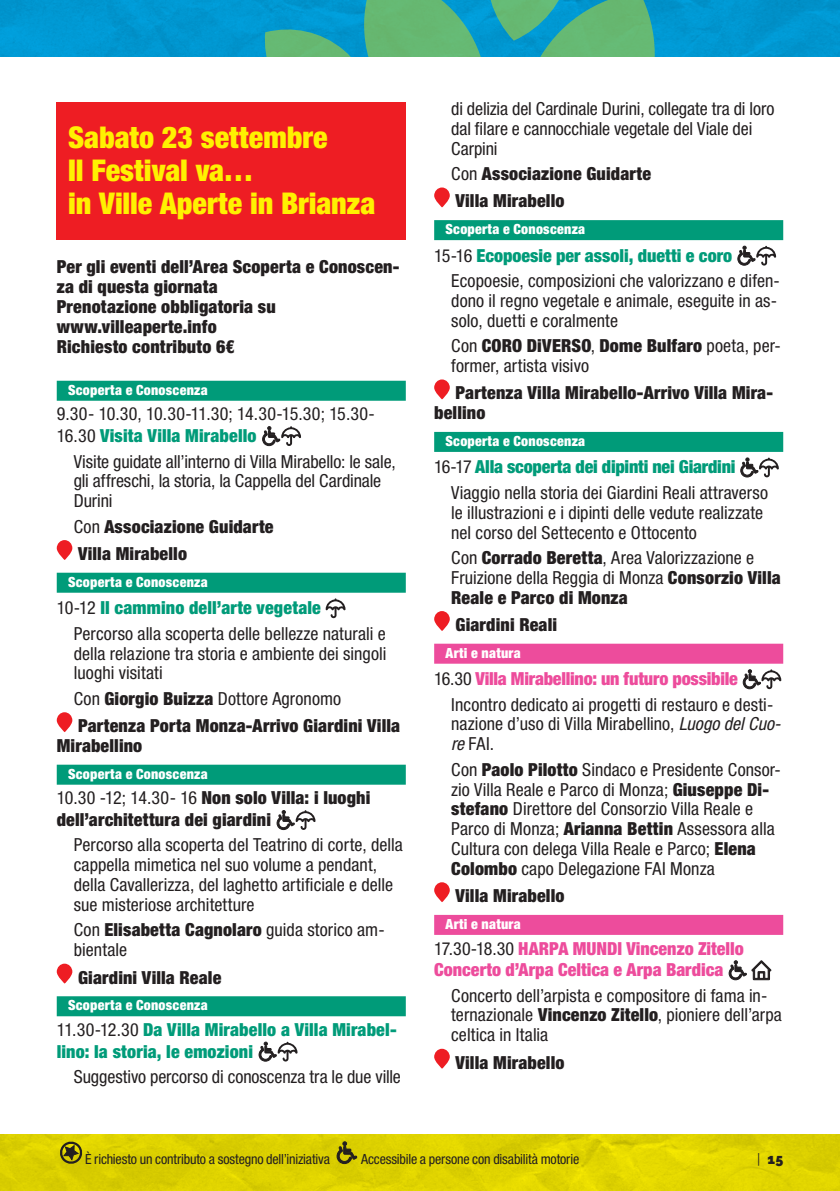
<style>
.page{position:relative;width:840px;height:1191px;background:#fff}
.page>*{position:absolute;margin:0;border:0;box-sizing:border-box;transform-origin:0 0}
.t1{font:900 condensed 30px/33px "Helvetica Neue LT Std";color:#fff101}
.t2{font:condensed 18px/19.8px "Helvetica Neue LT Std";letter-spacing:.005em;color:#231f20}
.t3{font:900 condensed 18px/19.8px "Helvetica Neue LT Std";letter-spacing:.01em;color:#231f20}
.t4{font:900 condensed 18px/21.6px "Helvetica Neue LT Std";color:#ed4c9c}
.t5{font:900 condensed 18px/21.6px "Helvetica Neue LT Std";letter-spacing:.01em;color:#009b79}
.t6{font:900 condensed 14px "Helvetica Neue LT Pro";letter-spacing:.02em;color:#fff}
.t7{font:condensed 14px "Helvetica Neue LT Std";letter-spacing:-.01em;color:#231f20}
.t8{font:900 14px "Raleway";color:#231f20}
.s1{font-weight:900;color:#009b79}
.s2{font-weight:400}
.s3{font-weight:900}
.s4{font-weight:400;color:#231f20}
.s5{font-weight:900;color:#ed4c9c}
.s6{font-style:italic}
</style>
<div class="page">
<img style="left:0;top:1134px;width:839px;height:57px">
<img style="left:0;top:0;width:839px;height:57px">
<svg style="left:263px;top:0;width:397px;height:57px;background:#3fab96"></svg>
<div style="left:57px;top:102px;width:348px;height:137px;background:#ee1d23"></div>
<div style="left:57px;top:381px;width:348px;height:20px;background:#009b79"></div>
<div style="left:57px;top:572px;width:348px;height:20px;background:#009b79"></div>
<div style="left:57px;top:764px;width:348px;height:20px;background:#009b79"></div>
<div style="left:57px;top:996px;width:348px;height:20px;background:#009b79"></div>
<svg style="left:262px;top:426px;width:39px;height:20px"></svg>
<svg style="left:57px;top:540px;width:15px;height:20px"></svg>
<svg style="left:325px;top:598px;width:20px;height:20px"></svg>
<svg style="left:57px;top:712px;width:15px;height:20px"></svg>
<svg style="left:276px;top:810px;width:39px;height:20px"></svg>
<svg style="left:57px;top:963px;width:15px;height:21px"></svg>
<svg style="left:258px;top:1041px;width:39px;height:20px"></svg>
<div style="left:434px;top:220px;width:348px;height:20px;background:#009b79"></div>
<div style="left:434px;top:432px;width:348px;height:20px;background:#009b79"></div>
<div style="left:434px;top:643px;width:348px;height:20px;background:#ed4c9c"></div>
<div style="left:434px;top:915px;width:348px;height:20px;background:#ed4c9c"></div>
<svg style="left:434px;top:187px;width:15px;height:21px"></svg>
<svg style="left:737px;top:246px;width:38px;height:20px"></svg>
<svg style="left:434px;top:379px;width:15px;height:21px"></svg>
<svg style="left:740px;top:457px;width:38px;height:20px"></svg>
<svg style="left:434px;top:611px;width:15px;height:20px"></svg>
<svg style="left:742px;top:669px;width:38px;height:20px"></svg>
<svg style="left:434px;top:882px;width:15px;height:20px"></svg>
<svg style="left:728px;top:960px;width:43px;height:20px"></svg>
<svg style="left:434px;top:1048px;width:15px;height:21px"></svg>
<svg style="left:60px;top:1141px;width:22px;height:23px"></svg>
<svg style="left:336px;top:1141px;width:21px;height:23px"></svg>
<h1 class="t1" style="left:68px;top:120px;width:308px">Sabato 23 settembre<br>Il Festival va…<br>in Ville Aperte in Brianza</h1>
<p class="t3" style="left:57px;top:257px;width:344px">Per gli eventi dell’Area Scoperta e Conoscen&shy;za di questa giornata<br>Prenotazione obbligatoria su www.villeaperte.info<br>Richiesto contributo 6€</p>
<p class="t6" style="left:68px;top:381px;width:141px">Scoperta e Conoscenza</p>
<p class="t2" style="left:57px;top:403px;width:319px;line-height:21.6px">9.30- 10.30, 10.30-11.30; 14.30-15.30; 15.30-<br>16.30 <span class="s1">Visita Villa Mirabello</span></p>
<p class="t2" style="left:74px;top:451px;width:323px">Visite guidate all’interno di Villa Mirabello: le sale, gli affreschi, la storia, la Cappella del Cardinale<br>Durini</p>
<p class="t3" style="left:74px;top:512px;width:201px;line-height:27.4px"><span class="s2">Con</span> Associazione Guidarte<br>Villa Mirabello</p>
<p class="t6" style="left:68px;top:573px;width:141px">Scoperta e Conoscenza</p>
<p class="t2" style="left:74px;top:595px;width:313px;line-height:25.4px;text-indent:-17px">10-12 <span class="s1">Il cammino dell’arte vegetale<br></span>Percorso alla scoperta delle bellezze naturali e</p>
<p class="t2" style="left:74px;top:643px;width:314px">della relazione tra storia e ambiente dei singoli luoghi visitati</p>
<p class="t3" style="left:74px;top:684px;width:328px;line-height:27.4px"><span class="s2">Con</span> Giorgio Buizza <span class="s2">Dottore Agronomo<br></span>Partenza Porta Monza-Arrivo Giardini Villa</p>
<p class="t3" style="left:57px;top:735px;width:87px">Mirabellino</p>
<p class="t6" style="left:68px;top:765px;width:141px">Scoperta e Conoscenza</p>
<p class="t3" style="left:57px;top:787px;width:315px;line-height:21.6px"><span class="s2">10.30 -12; 14.30- 16</span> Non solo Villa: i luoghi dell’architettura dei giardini</p>
<p class="t2" style="left:74px;top:835px;width:330px">Percorso alla scoperta del Teatrino di corte, della cappella mimetica nel suo volume a pendant, della Cavallerizza, del laghetto artificiale e delle sue misteriose architetture</p>
<p class="t2" style="left:74px;top:920px;width:312px">Con <span class="s3">Elisabetta Cagnolaro</span> guida storico am&shy;bientale</p>
<p class="t3" style="left:78px;top:967px;width:145px">Giardini Villa Reale</p>
<p class="t6" style="left:68px;top:996px;width:141px">Scoperta e Conoscenza</p>
<p class="t5" style="left:57px;top:1018px;width:341px"><span class="s4">11.30-12.30</span> Da Villa Mirabello a Villa Mirabel&shy;lino: la storia, le emozioni</p>
<p class="t2" style="left:74px;top:1066px;width:328px">Suggestivo percorso di conoscenza tra le due ville</p>
<p class="t2" style="left:451px;top:99px;width:324px">di delizia del Cardinale Durini, collegate tra di loro dal filare e cannocchiale vegetale del Viale dei<br>Carpini</p>
<p class="t3" style="left:451px;top:160px;width:201px;line-height:27.4px"><span class="s2">Con</span> Associazione Guidarte<br>Villa Mirabello</p>
<p class="t6" style="left:445px;top:221px;width:141px">Scoperta e Conoscenza</p>
<p class="t2" style="left:451px;top:242px;width:330px;line-height:25.4px;text-indent:-17px">15-16 <span class="s1">Ecopoesie per assoli, duetti e coro<br></span>Ecopoesie, composizioni che valorizzano e difen-</p>
<p class="t2" style="left:451px;top:290px;width:327px">dono il regno vegetale e animale, eseguite in as&shy;solo, duetti e coralmente</p>
<p class="t2" style="left:451px;top:336px;width:331px">Con <span class="s3">CORO DiVERSO</span>, <span class="s3">Dome Bulfaro</span> poeta, per&shy;former, artista visivo</p>
<p class="t3" style="left:434px;top:383px;width:340px;text-indent:21px">Partenza Villa Mirabello-Arrivo Villa Mira&shy;bellino</p>
<p class="t6" style="left:445px;top:432px;width:141px">Scoperta e Conoscenza</p>
<p class="t2" style="left:451px;top:454px;width:318px;line-height:25.4px;text-indent:-17px">16-17 <span class="s1">Alla scoperta dei dipinti nei Giardini<br></span>Viaggio nella storia dei Giardini Reali attraverso</p>
<p class="t2" style="left:451px;top:502px;width:313px">le illustrazioni e i dipinti delle vedute realizzate nel corso del Settecento e Ottocento</p>
<p class="t2" style="left:451px;top:547px;width:331px">Con <span class="s3">Corrado Beretta</span>, Area Valorizzazione e<br>Fruizione della Reggia di Monza <span class="s3">Consorzio Villa<br>Reale e Parco di Monza</span></p>
<p class="t3" style="left:455px;top:614px;width:103px">Giardini Reali</p>
<p class="t6" style="left:445px;top:644px;width:77px">Arti e natura</p>
<p class="t2" style="left:451px;top:666px;width:323px;line-height:25.4px;text-indent:-17px">16.30 <span class="s5">Villa Mirabellino: un futuro possibile<br></span>Incontro dedicato ai progetti di restauro e desti-</p>
<p class="t2" style="left:451px;top:714px;width:331px">nazione d’uso di Villa Mirabellino, <span class="s6">Luogo del Cuo&shy;re</span> FAI.</p>
<p class="t2" style="left:451px;top:759px;width:331px">Con <span class="s3">Paolo Pilotto</span> Sindaco e Presidente Consor&shy;zio Villa Reale e Parco di Monza; <span class="s3">Giuseppe Di&shy;stefano</span> Direttore del Consorzio Villa Reale e Parco di Monza; <span class="s3">Arianna Bettin</span> Assessora alla Cultura con delega Villa Reale e Parco; <span class="s3">Elena Colombo</span> capo Delegazione FAI Monza</p>
<p class="t3" style="left:455px;top:885px;width:110px">Villa Mirabello</p>
<p class="t6" style="left:445px;top:915px;width:77px">Arti e natura</p>
<p class="t4" style="left:434px;top:937px;width:311px"><span class="s4">17.30-18.30</span> HARPA MUNDI Vincenzo Zitello<br>Concerto d’Arpa Celtica e Arpa Bardica</p>
<p class="t2" style="left:451px;top:985px;width:332px">Concerto dell’arpista e compositore di fama in&shy;ternazionale <span class="s3">Vincenzo Zitello</span>, pioniere dell’arpa celtica in Italia</p>
<p class="t3" style="left:455px;top:1052px;width:110px">Villa Mirabello</p>
<p class="t7" style="left:85px;top:1151px;width:246px">È richiesto un contributo a sostegno dell’iniziativa</p>
<p class="t7" style="left:361px;top:1151px;width:219px">Accessibile a persone con disabilità motorie</p>
<p class="t8" style="left:756px;top:1147px;width:28px"><span class="s2">|</span> 15</p>
</div>
